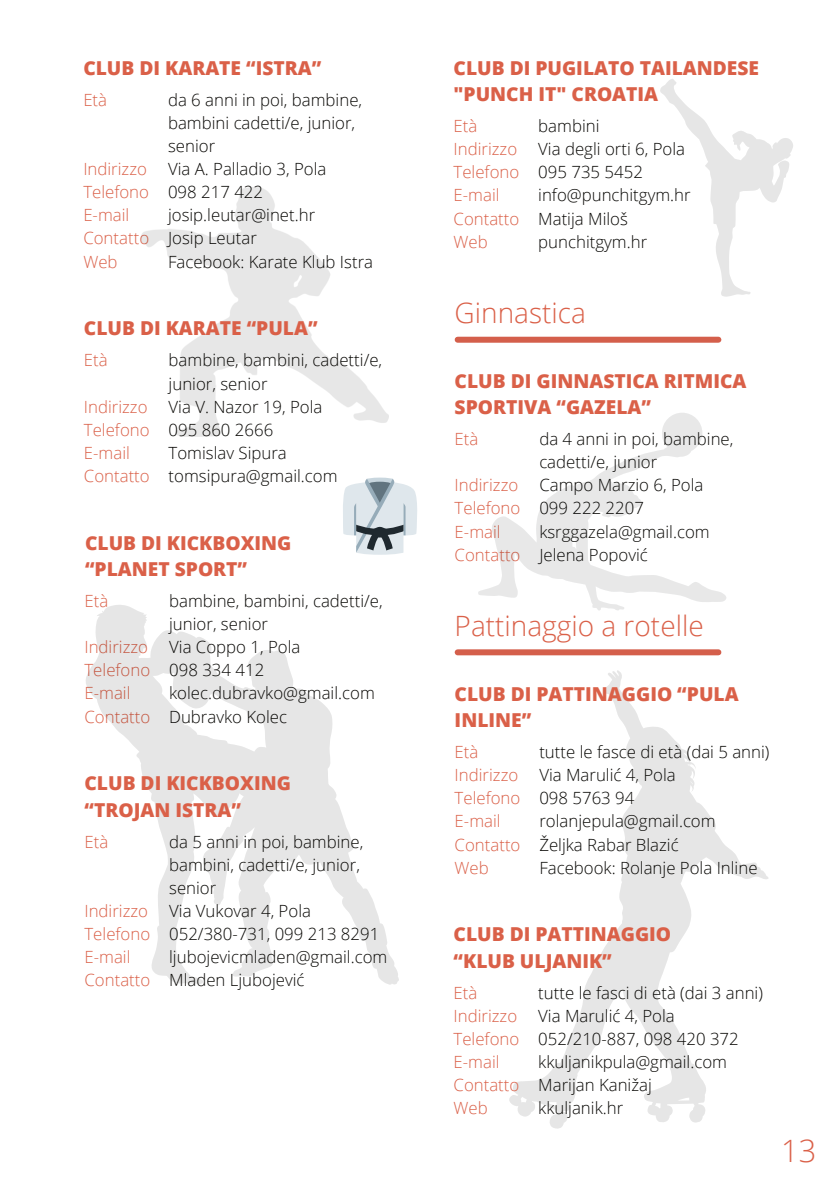
<style>
.page{position:relative;width:834px;height:1191px;background:#fff}
.page>*{position:absolute;margin:0;border:0;box-sizing:border-box;transform-origin:0 0}
.t1{font:300 30.8px "Open Sans";color:#da6048}
.t2{font:300 28px "Open Sans";color:#da6048}
.t3{font:800 19.2px/26.2px "Open Sans";color:#da6048}
.t4{font:300 16.8px/23.2px "Open Sans";color:#080704}
.t5{font:300 16.8px/23.2px "Open Sans";color:#da6048}
</style>
<div class="page">
<svg style="left:343px;top:478px;width:74px;height:77px"></svg>
<svg style="left:660px;top:79px;width:133px;height:218px"></svg>
<img style="left:142px;top:188px;width:246px;height:249px">
<svg style="left:86px;top:605px;width:313px;height:380px"></svg>
<div style="left:458px;top:337px;width:260px;height:6px;background:#d45f4b"></div>
<svg style="left:478px;top:413px;width:248px;height:198px"></svg>
<div style="left:458px;top:649px;width:260px;height:6px;background:#d45f4b"></div>
<svg style="left:509px;top:670px;width:259px;height:459px"></svg>
<p class="t3" style="left:83px;top:54px;width:239px">CLUB DI KARATE “ISTRA”</p>
<p class="t5" style="left:83px;top:88px;width:25px">Età</p>
<p class="t4" style="left:168px;top:88px;width:207px">da 6 anni in poi, bambine, bambini cadetti/e, junior, senior<br>Via A. Palladio 3, Pola<br>098 217 422 josip.leutar@inet.hr<br>Josip Leutar<br>Facebook: Karate Klub Istra</p>
<p class="t5" style="left:83px;top:157px;width:67px">Indirizzo<br>Telefono<br>E-mail<br>Contatto<br>Web</p>
<p class="t3" style="left:84px;top:314px;width:235px">CLUB DI KARATE “PULA”</p>
<p class="t5" style="left:84px;top:348px;width:25px">Età</p>
<p class="t5" style="left:84px;top:395px;width:67px">Indirizzo<br>Telefono<br>E-mail<br>Contatto</p>
<p class="t4" style="left:169px;top:348px;width:215px">bambine, bambini, cadetti/e, junior, senior<br>Via V. Nazor 19, Pola<br>095 860 2666<br>Tomislav Sipura tomsipura@gmail.com</p>
<p class="t3" style="left:85px;top:529px;width:208px">CLUB DI KICKBOXING “PLANET SPORT”</p>
<p class="t5" style="left:84px;top:589px;width:25px">Età</p>
<p class="t5" style="left:84px;top:635px;width:67px">Indirizzo<br>Telefono<br>E-mail<br>Contatto</p>
<p class="t4" style="left:169px;top:589px;width:215px">bambine, bambini, cadetti/e, junior, senior<br>Via Coppo 1, Pola<br>098 334 412 kolec.dubravko@gmail.com<br>Dubravko Kolec</p>
<p class="t3" style="left:84px;top:769px;width:208px">CLUB DI KICKBOXING “TROJAN ISTRA”</p>
<p class="t5" style="left:84px;top:829px;width:25px">Età</p>
<p class="t4" style="left:169px;top:829px;width:220px">da 5 anni in poi, bambine, bambini, cadetti/e, junior, senior<br>Via Vukovar 4, Pola<br>052/380-731, 099 213 8291 ljubojevicmladen@gmail.com<br>Mladen Ljubojević</p>
<p class="t5" style="left:84px;top:899px;width:67px">Indirizzo<br>Telefono<br>E-mail<br>Contatto</p>
<p class="t3" style="left:453px;top:54px;width:307px">CLUB DI PUGILATO TAILANDESE "PUNCH IT" CROATIA</p>
<p class="t5" style="left:453px;top:114px;width:67px">Età<br>Indirizzo<br>Telefono<br>E-mail<br>Contatto<br>Web</p>
<p class="t4" style="left:538px;top:114px;width:154px">bambini<br>Via degli orti 6, Pola<br>095 735 5452 info@punchitgym.hr<br>Matija Miloš punchitgym.hr</p>
<h2 class="t2" style="left:455px;top:294px;width:133px">Ginnastica</h2>
<p class="t3" style="left:455px;top:367px;width:293px">CLUB DI GINNASTICA RITMICA<br>SPORTIVA “GAZELA”</p>
<p class="t5" style="left:455px;top:427px;width:25px">Età</p>
<p class="t5" style="left:455px;top:473px;width:67px">Indirizzo<br>Telefono<br>E-mail<br>Contatto</p>
<p class="t4" style="left:539px;top:427px;width:196px">da 4 anni in poi, bambine, cadetti/e, junior<br>Campo Marzio 6, Pola<br>099 222 2207 ksrggazela@gmail.com<br>Jelena Popović</p>
<h2 class="t2" style="left:455px;top:607px;width:250px">Pattinaggio a rotelle</h2>
<p class="t3" style="left:455px;top:680px;width:285px">CLUB DI PATTINAGGIO “PULA<br>INLINE”</p>
<p class="t5" style="left:455px;top:740px;width:67px">Età<br>Indirizzo<br>Telefono<br>E-mail<br>Contatto<br>Web</p>
<p class="t4" style="left:539px;top:740px;width:232px">tutte le fasce di età (dai 5 anni)<br>Via Marulić 4, Pola<br>098 5763 94 rolanjepula@gmail.com<br>Željka Rabar Blazić<br>Facebook: Rolanje Pola Inline</p>
<p class="t3" style="left:453px;top:920px;width:219px">CLUB DI PATTINAGGIO “KLUB ULJANIK”</p>
<p class="t5" style="left:453px;top:981px;width:67px">Età<br>Indirizzo<br>Telefono<br>E-mail<br>Contatto<br>Web</p>
<p class="t4" style="left:538px;top:981px;width:226px">tutte le fasci di età (dai 3 anni)<br>Via Marulić 4, Pola<br>052/210-887, 098 420 372 kkuljanikpula@gmail.com<br>Marijan Kanižaj<br>kkuljanik.hr</p>
<h1 class="t1" style="left:781px;top:1130px;width:37px">13</h1>
</div>
